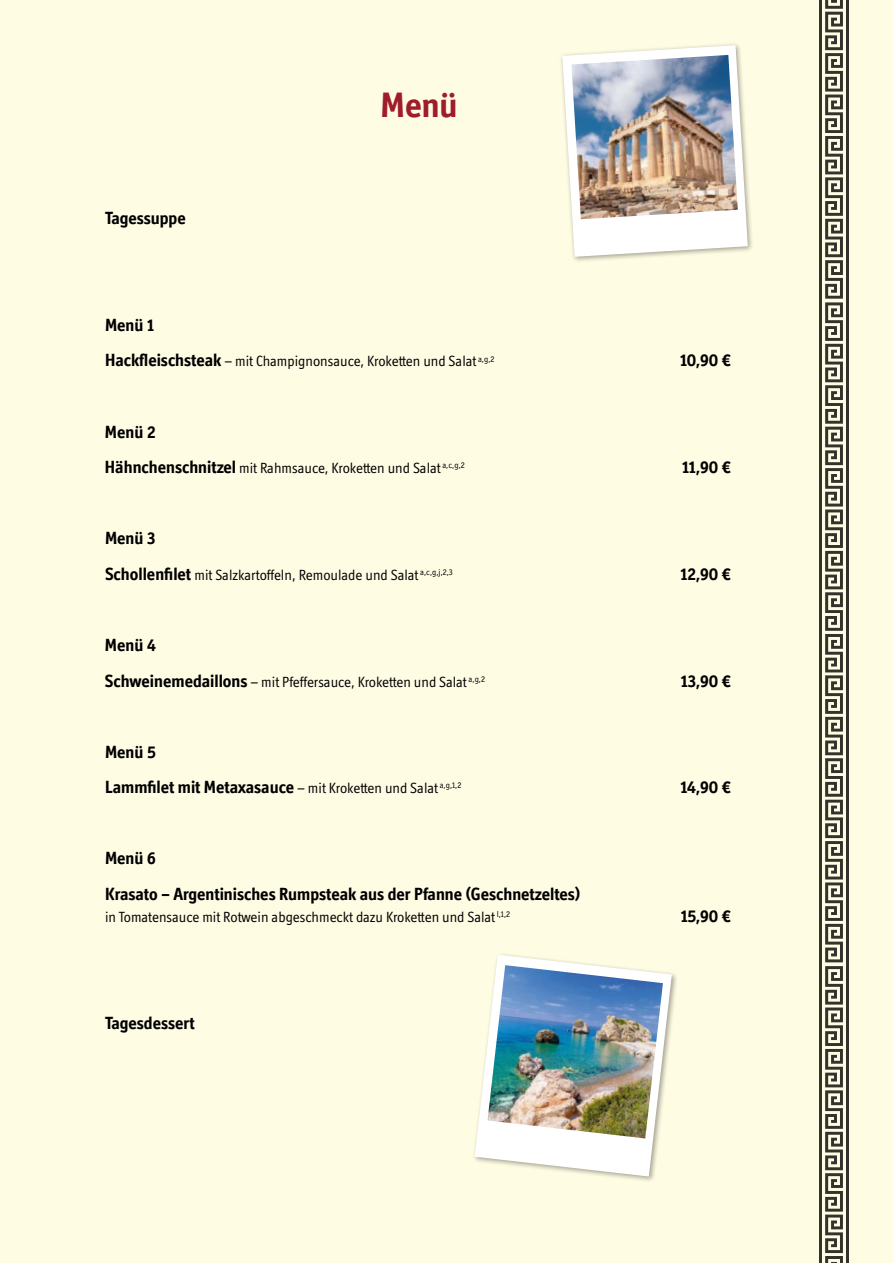
<style>
.page{position:relative;width:893px;height:1263px;background:#fffce4}
.page>*{position:absolute;margin:0;border:0;box-sizing:border-box;transform-origin:0 0}
.t1{font:700 35.55px "Officina Display ITC Std";color:#9f1d2b}
.t2{font:700 17.85px/35.5px "Officina Display ITC Std";color:#000}
.t3{font:14.85px "Officina Display ITC Std";color:#000}
.s1{font-weight:700;font-size:17.85px}
.s2{font-weight:400;font-size:14.85px}
</style>
<div class="page">
<hr style="left:819px;top:0;width:3px;height:302px;background:#000">
<hr style="left:846px;top:0;width:3px;height:302px;background:#000">
<hr style="left:819px;top:299px;width:3px;height:335px;background:#000">
<hr style="left:846px;top:299px;width:3px;height:335px;background:#000">
<hr style="left:819px;top:631px;width:3px;height:334px;background:#000">
<hr style="left:846px;top:631px;width:3px;height:334px;background:#000">
<hr style="left:819px;top:963px;width:3px;height:300px;background:#000">
<hr style="left:846px;top:963px;width:3px;height:300px;background:#000">
<svg style="left:825px;top:0;width:18px;height:1263px"></svg>
<div style="left:559px;top:42px;width:195px;height:221px;background:#000;opacity:.35"></div>
<svg style="left:562px;top:45px;width:186px;height:212px"></svg>
<img style="left:571px;top:55px;width:167px;height:164px">
<div style="left:472px;top:952px;width:206px;height:231px;background:#000;opacity:.35"></div>
<svg style="left:475px;top:955px;width:197px;height:221px"></svg>
<img style="left:487px;top:965px;width:176px;height:173px">
<p class="t2" style="left:105px;top:200px;width:82px">Tagessuppe</p>
<h1 class="t1" style="left:381px;top:85px;width:78px">Menü</h1>
<p class="t2" style="left:105px;top:307px;width:51px">Menü 1</p>
<p class="t3" style="left:105px;top:353px;width:391px"><span class="s1">Hackfleischsteak</span> – mit Champignonsauce, Kroketten und Salat <sup>a,g,2</sup></p>
<p class="t2" style="left:680px;top:342px;width:52px">10,90 €</p>
<p class="t2" style="left:105px;top:414px;width:52px">Menü 2</p>
<p class="t3" style="left:105px;top:460px;width:361px"><span class="s1">Hähnchenschnitzel</span> mit Rahmsauce, Kroketten und Salat <sup>a,c,g,2</sup></p>
<p class="t2" style="left:682px;top:449px;width:50px">11,90 €</p>
<p class="t2" style="left:105px;top:520px;width:52px">Menü 3</p>
<p class="t3" style="left:105px;top:566px;width:349px"><span class="s1">Schollenfilet</span> mit Salzkartoffeln, Remoulade und Salat <sup>a,c,g,j,2,3</sup></p>
<p class="t2" style="left:681px;top:556px;width:52px">12,90 €</p>
<p class="t2" style="left:105px;top:627px;width:52px">Menü 4</p>
<p class="t3" style="left:105px;top:673px;width:382px"><span class="s1">Schweinemedaillons</span> – mit Pfeffersauce, Kroketten und Salat <sup>a,g,2</sup></p>
<p class="t2" style="left:681px;top:663px;width:52px">13,90 €</p>
<p class="t2" style="left:105px;top:734px;width:358px">Menü 5<br>Lammfilet mit Metaxasauce <span class="s2">– mit Kroketten und Salat</span> <sup>a,g,1,2</sup></p>
<p class="t2" style="left:681px;top:769px;width:52px">14,90 €</p>
<p class="t2" style="left:105px;top:840px;width:477px">Menü 6<br>Krasato – Argentinisches Rumpsteak aus der Pfanne (Geschnetzeltes)</p>
<p class="t3" style="left:105px;top:909px;width:407px">in Tomatensauce mit Rotwein abgeschmeckt dazu Kroketten und Salat <sup>l,1,2</sup></p>
<p class="t2" style="left:681px;top:898px;width:52px">15,90 €</p>
<p class="t2" style="left:105px;top:1005px;width:91px">Tagesdessert</p>
</div>
